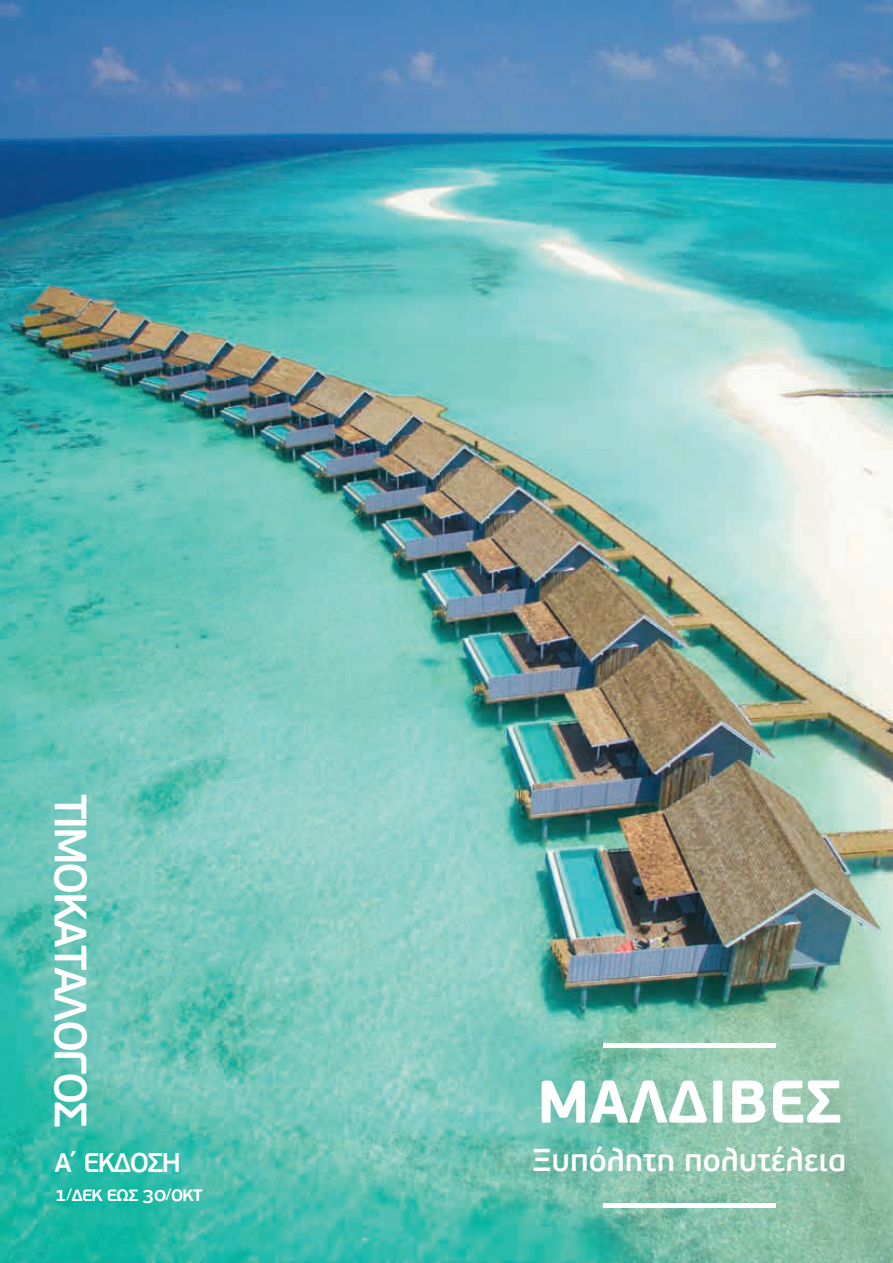
<style>
.page{position:relative;width:893px;height:1263px;background:#fff}
.page>*{position:absolute;margin:0;border:0;box-sizing:border-box;transform-origin:0 0}
.t1{font:700 60px "PF Beau Sans Pro";color:#fff}
.t2{font:600 45px "PF Beau Sans Pro";letter-spacing:-.06em;color:#fff}
.t3{font:600 31.5px "PF Beau Sans Pro";color:#fff}
.t4{font:600 27px "PF Beau Sans Pro";color:#fff}
.t5{font:600 21px "PF Beau Sans Pro";color:#fff}
.s1{font-size:13.5px}
</style>
<div class="page">
<img style="left:0;top:0;width:893px;height:1263px">
<img style="left:537px;top:1046px;width:326px;height:180px">
<hr style="left:603px;top:1044px;width:173px;height:4px;background:#fff">
<div style="left:603px;top:1203px;width:173px;height:5px;background:#fff"></div>
<h2 class="t2" style="left:97px;top:794px;width:335px;rotate:90deg">ΤΙΜΟΚΑΤΑΛΟΓΟΣ</h2>
<p class="t4" style="left:55px;top:1147px;width:128px">Α΄ ΕΚ∆ΟΣΗ</p>
<p class="t5" style="left:55px;top:1181px;width:150px">1<span class="s1">/</span>∆ΕΚ ΕΩΣ 30<span class="s1">/</span>ΟΚΤ</p>
<h1 class="t1" style="left:537px;top:1064px;width:306px">MAΛΔΙΒΕΣ</h1>
<p class="t3" style="left:533px;top:1141px;width:315px">Ξυπόλητη πολυτέλεια</p>
</div>
